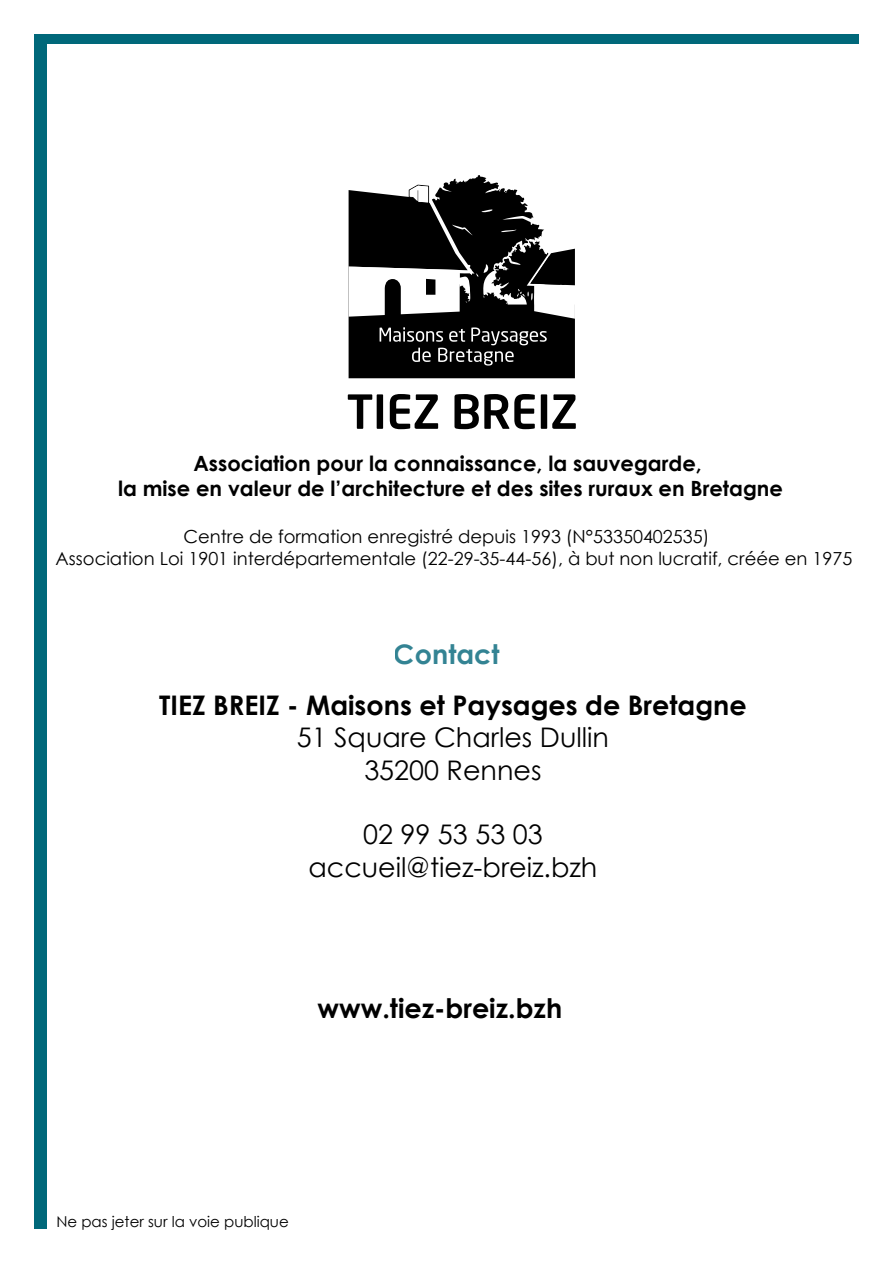
<style>
.page{position:relative;width:893px;height:1263px;background:#fff}
.page>*{position:absolute;margin:0;border:0;box-sizing:border-box;transform-origin:0 0}
.t1{font:27px/32.4px "Century Gothic";color:#000;text-align:center}
.t2{font:700 27px "Century Gothic";color:#000}
.t3{font:700 27px "Century Gothic";color:#006579}
.t4{font:700 21px/25.2px "Century Gothic";color:#000;text-align:center}
.t5{font:18px/21.6px "Century Gothic";color:#000}
.t6{font:15px "Century Gothic";color:#000}
</style>
<div class="page">
<svg style="left:349px;top:175px;width:226px;height:203px;fill:#000"></svg>
<svg style="left:348px;top:394px;width:24px;height:35px"></svg>
<div style="left:377px;top:394px;width:6px;height:35px;background:#000"></div>
<svg style="left:390px;top:394px;width:48px;height:35px"></svg>
<svg style="left:454px;top:394px;width:81px;height:35px"></svg>
<div style="left:541px;top:394px;width:6px;height:35px;background:#000"></div>
<svg style="left:552px;top:394px;width:24px;height:35px"></svg>
<svg style="left:380px;top:327px;width:167px;height:39px;background:#2c2c2c"></svg>
<svg style="left:530px;top:249px;width:45px;height:70px"></svg>
<svg style="left:485px;top:188px;width:15px;height:5px"></svg>
<svg style="left:349px;top:185px;width:119px;height:132px"></svg>
<div style="left:34px;top:44px;width:12px;height:1185px;background:#00687a"></div>
<div style="left:34px;top:34px;width:825px;height:10px;background:#00687a"></div>
<p class="t4" style="left:118px;top:449px;width:666px">Association pour la connaissance, la sauvegarde,<br>la mise en valeur de l’architecture et des sites ruraux en Bretagne</p>
<p class="t5" style="left:56px;top:526px;width:798px;text-indent:128px">Centre de formation enregistré depuis 1993 (N°53350402535)<br>Association Loi 1901 interdépartementale (22-29-35-44-56), à but non lucratif, créée en 1975</p>
<h1 class="t3" style="left:394px;top:634px;width:107px">Contact</h1>
<h1 class="t2" style="left:159px;top:684px;width:589px">TIEZ BREIZ - Maisons et Paysages de Bretagne</h1>
<h1 class="t1" style="left:297px;top:721px;width:314px">51 Square Charles Dullin<br>35200 Rennes</h1>
<h1 class="t1" style="left:308px;top:818px;width:290px">02 99 53 53 03 accueil@tiez-breiz.bzh</h1>
<h1 class="t2" style="left:318px;top:987px;width:246px">www.tiez-breiz.bzh</h1>
<p class="t6" style="left:56px;top:1211px;width:234px">Ne pas jeter sur la voie publique</p>
</div>
